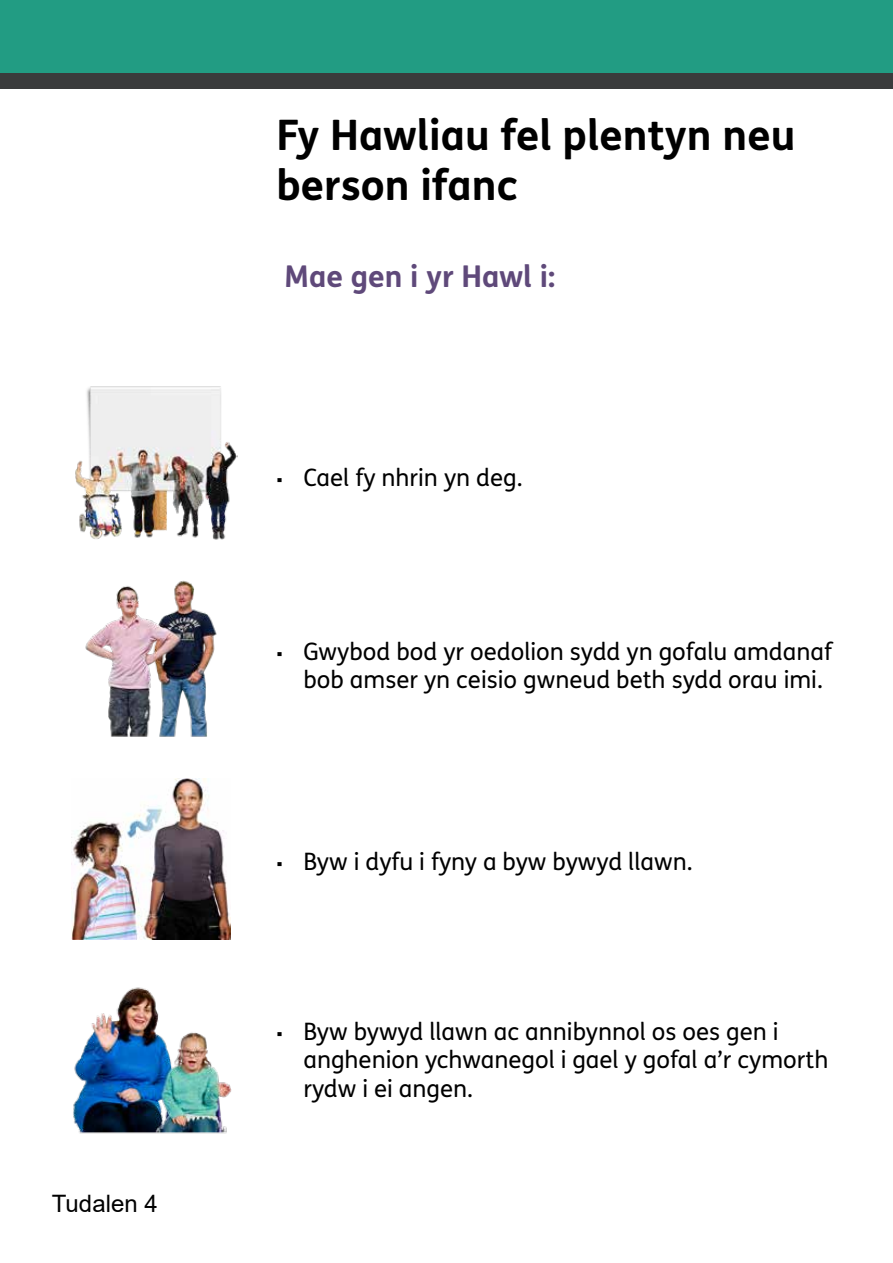
<style>
.page{position:relative;width:893px;height:1263px;background:#fff}
.page>*{position:absolute;margin:0;border:0;box-sizing:border-box;transform-origin:0 0}
.t1{font:700 42px/50.4px "FS Me Pro";color:#000}
.t2{font:700 30px "FS Me Pro";color:#5f497a}
.t3{font:24px/28.8px "FS Me Pro";color:#000}
.t4{font:24px "Arial";color:#000}
.s1{font-family:"Verdana";font-size:18px}
</style>
<div class="page">
<div style="left:0;top:3px;width:893px;height:85px;background:#3a3b3c"></div>
<div style="left:0;top:0;width:893px;height:72px;background:#229c83"></div>
<img style="left:75px;top:386px;width:163px;height:154px">
<img style="left:85px;top:580px;width:132px;height:157px">
<img style="left:72px;top:779px;width:159px;height:161px">
<img style="left:73px;top:987px;width:159px;height:147px">
<p class="t4" style="left:52px;top:1187px;width:107px">Tudalen 4</p>
<p class="t1" style="left:276px;top:108px;width:521px">Fy Hawliau fel plentyn neu berson ifanc</p>
<p class="t2" style="left:284px;top:254px;width:273px">Mae gen i yr Hawl i:</p>
<p class="t3" style="left:276px;top:463px;width:248px"><span class="s1">▪</span> Cael fy nhrin yn deg.</p>
<p class="t3" style="left:303px;top:636px;width:532px;text-indent:-27px"><span class="s1">▪</span> Gwybod bod yr oedolion sydd yn gofalu amdanaf bob amser yn ceisio gwneud beth sydd orau imi.</p>
<p class="t3" style="left:276px;top:847px;width:418px"><span class="s1">▪</span> Byw i dyfu i fyny a byw bywyd llawn.</p>
<p class="t3" style="left:303px;top:1016px;width:526px;text-indent:-27px"><span class="s1">▪</span> Byw bywyd llawn ac annibynnol os oes gen i anghenion ychwanegol i gael y gofal a’r cymorth rydw i ei angen.</p>
</div>
